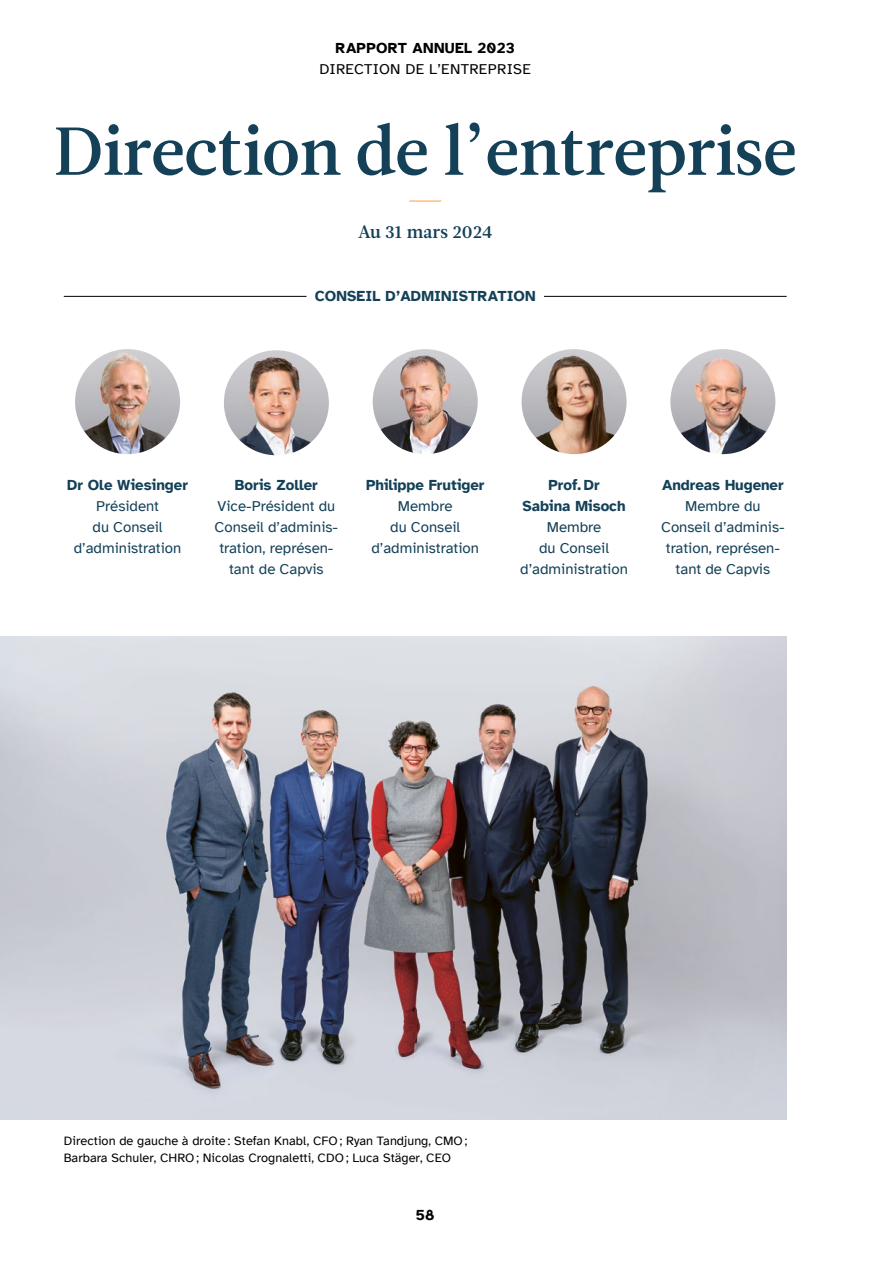
<style>
.page{position:relative;width:893px;height:1263px;background:#fff}
.page>*{position:absolute;margin:0;border:0;box-sizing:border-box;transform-origin:0 0}
.H1_Titel{font:67.5px "Leitura News Roman 3";letter-spacing:-.005em;color:#144158}
.Lead{font:18px "Leitura News Roman 3";letter-spacing:.005em;color:#144158}
.Paragraph_Mittelachse{font:15px/21px "Atkinson Hyperlegible";color:#144158;text-align:center}
.H4_Titel{font:700 15px/21px "Atkinson Hyperlegible";color:#144158;text-align:center}
.t1{font:15px "Atkinson Hyperlegible";color:#000}
.H2_Titel{font:700 15px "Atkinson Hyperlegible";letter-spacing:.01em;color:#144158}
.t2{font:700 15px "Atkinson Hyperlegible";letter-spacing:.02em;color:#000}
.Bildbeschrieb{font:12.75px/17.2px "Atkinson Hyperlegible";letter-spacing:.005em;color:#000}
</style>
<div class="page">
<img style="left:75px;top:349px;width:105px;height:105px;border-radius:52px">
<img style="left:373px;top:349px;width:105px;height:105px;border-radius:52px">
<img style="left:670px;top:349px;width:105px;height:105px;border-radius:52px">
<img style="left:522px;top:349px;width:105px;height:105px;border-radius:52px">
<img style="left:224px;top:350px;width:105px;height:105px">
<img style="left:0;top:637px;width:787px;height:483px">
<hr style="left:409px;top:201px;width:32px;height:1px;background:#f6a03f">
<hr style="left:64px;top:296px;width:723px;height:1px;background:#000">
<div style="left:307px;top:292px;width:237px;height:9px;background:#fff"></div>
<p class="t2" style="left:336px;top:39px;width:181px">RAPPORT ANNUEL 2023</p>
<p class="t1" style="left:320px;top:60px;width:20px">Direction</p>
<p class="t1" style="left:405px;top:60px;width:46px">de l’entreprise</p>
<p class="H1_Titel" style="left:54px;top:112px;width:744px">Direction de l’entreprise</p>
<p class="Lead" style="left:358px;top:221px;width:136px">Au 31 mars 2024</p>
<p class="H2_Titel" style="left:315px;top:287px;width:222px">CONSEIL D’ADMINISTRATION</p>
<p class="H4_Titel" style="left:67px;top:474px;width:122px">Dr Ole Wiesinger</p>
<p class="Paragraph_Mittelachse" style="left:74px;top:495px;width:109px">Président<br>du Conseil d’administration</p>
<p class="H4_Titel" style="left:235px;top:474px;width:84px">Boris Zoller</p>
<p class="Paragraph_Mittelachse" style="left:215px;top:495px;width:125px">Vice-Président du<br>Conseil d’adminis&shy;tration, représen&shy;tant de Capvis</p>
<p class="H4_Titel" style="left:366px;top:474px;width:120px">Philippe Frutiger</p>
<p class="Paragraph_Mittelachse" style="left:371px;top:495px;width:109px">Membre<br>du Conseil d’administration</p>
<p class="H4_Titel" style="left:522px;top:474px;width:105px">Prof. Dr<br>Sabina Misoch</p>
<p class="Paragraph_Mittelachse" style="left:520px;top:516px;width:109px">Membre<br>du Conseil d’administration</p>
<p class="H4_Titel" style="left:662px;top:474px;width:123px">Andreas Hugener</p>
<p class="Paragraph_Mittelachse" style="left:661px;top:495px;width:125px">Membre du<br>Conseil d’adminis&shy;tration, représen&shy;tant de Capvis</p>
<p class="Bildbeschrieb" style="left:64px;top:1132px;width:405px">Direction de gauche à droite : Stefan Knabl, CFO ; Ryan Tandjung, CMO ;<br>Barbara Schuler, CHRO ; Nicolas Crognaletti, CDO ; Luca Stäger, CEO</p>
<p class="t2" style="left:416px;top:1206px;width:20px">58</p>
</div>
